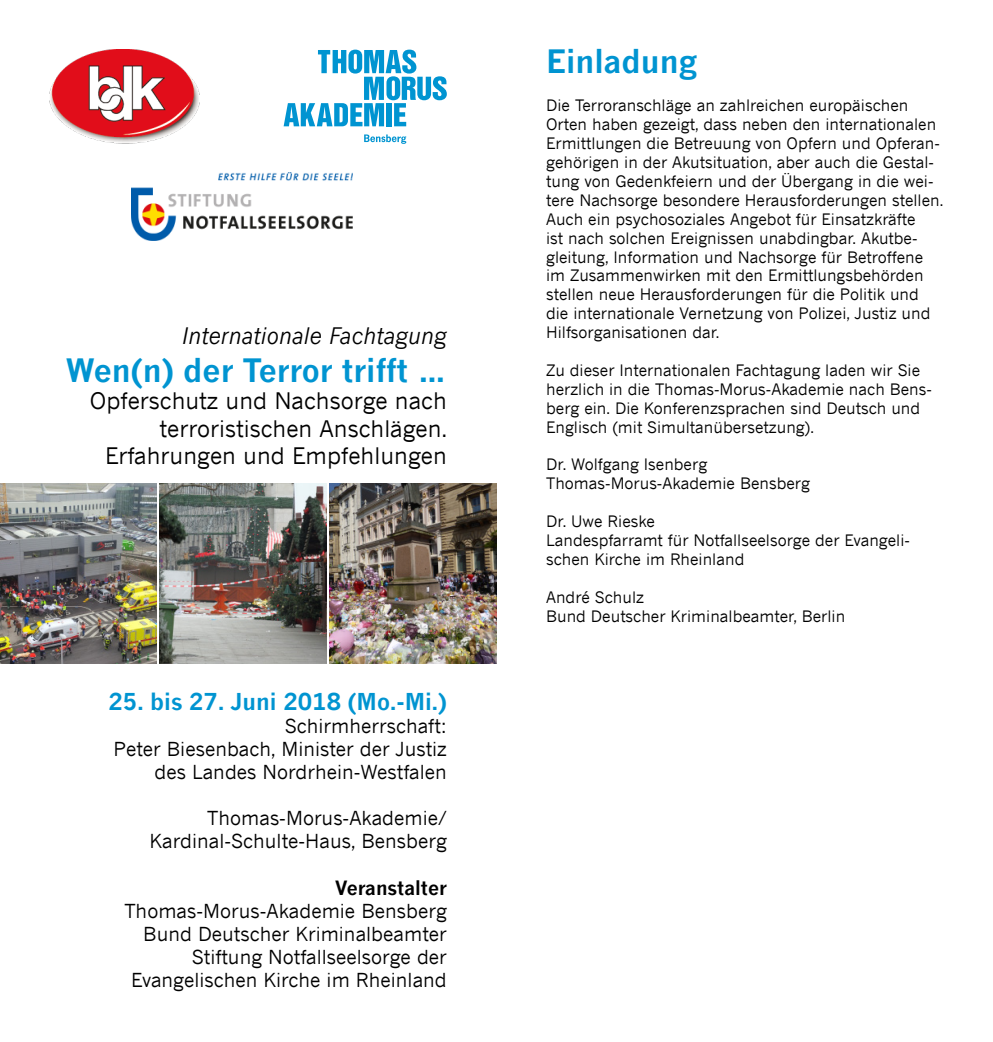
<style>
.page{position:relative;width:993px;height:1042px;background:#fff}
.page>*{position:absolute;margin:0;border:0;box-sizing:border-box;transform-origin:0 0}
.t1{font:700 31.5px "News Gothic";color:#0094d1}
.t2{font:22.75px/27.3px "News Gothic";color:#000;text-align:right}
.t3{font:700 22.75px "News Gothic";color:#0094d1}
.t4{font:italic 22.75px "News Gothic";color:#000}
.t5{font:19.25px/23.1px "News Gothic";color:#000;text-align:right}
.t6{font:700 19.25px "News Gothic";color:#000}
.t7{font:15.75px/18.9px "News Gothic";color:#000}
</style>
<div class="page">
<img style="left:50px;top:50px;width:149px;height:94px">
<svg style="left:283px;top:50px;width:163px;height:76px"></svg>
<svg style="left:364px;top:134px;width:42px;height:10px"></svg>
<img style="left:131px;top:172px;width:221px;height:68px">
<img style="left:0;top:484px;width:156px;height:179px">
<img style="left:329px;top:484px;width:167px;height:179px">
<img style="left:160px;top:484px;width:166px;height:179px">
<h2 class="t4" style="left:182px;top:322px;width:266px">Internationale Fachtagung</h2>
<h1 class="t1" style="left:66px;top:350px;width:382px">Wen(n) der Terror trifft …</h1>
<h2 class="t2" style="left:90px;top:387px;width:358px">Opferschutz und Nachsorge nach terroristischen Anschlägen.<br>Erfahrungen und Empfehlungen</h2>
<h2 class="t3" style="left:108px;top:687px;width:340px">25. bis 27. Juni 2018 (Mo.-Mi.)</h2>
<p class="t5" style="left:113px;top:714px;width:335px">Schirmherrschaft:<br>Peter Biesenbach, Minister der Justiz des Landes Nordrhein-Westfalen</p>
<p class="t5" style="left:150px;top:806px;width:298px">Thomas-Morus-Akademie/<br>Kardinal-Schulte-Haus, Bensberg</p>
<p class="t6" style="left:335px;top:875px;width:113px">Veranstalter</p>
<p class="t5" style="left:124px;top:899px;width:324px">Thomas-Morus-Akademie Bensberg Bund Deutscher Kriminalbeamter Stiftung Notfallseelsorge der Evangelischen Kirche im Rheinland</p>
<h1 class="t1" style="left:546px;top:42px;width:152px">Einladung</h1>
<p class="t7" style="left:546px;top:96px;width:398px">Die Terroranschläge an zahlreichen europäischen Orten haben gezeigt, dass neben den internationalen Ermittlungen die Betreuung von Opfern und Opferan&shy;gehörigen in der Akutsituation, aber auch die Gestal&shy;tung von Gedenkfeiern und der Übergang in die wei&shy;tere Nachsorge besondere Herausforderungen stellen.<br>Auch ein psychosoziales Angebot für Einsatzkräfte<br>ist nach solchen Ereignissen unabdingbar. Akutbe&shy;gleitung, Information und Nachsorge für Betroffene im Zusammenwirken mit den Ermittlungsbehörden stellen neue Herausforderungen für die Politik und die internationale Vernetzung von Polizei, Justiz und Hilfsorganisationen dar.</p>
<p class="t7" style="left:546px;top:360px;width:387px">Zu dieser Internationalen Fachtagung laden wir Sie herzlich in die Thomas-Morus-Akademie nach Bens&shy;berg ein. Die Konferenzsprachen sind Deutsch und Englisch (mit Simultanübersetzung).</p>
<p class="t7" style="left:546px;top:455px;width:265px">Dr. Wolfgang Isenberg<br>Thomas-Morus-Akademie Bensberg</p>
<p class="t7" style="left:546px;top:512px;width:365px">Dr. Uwe Rieske<br>Landespfarramt für Notfallseelsorge der Evangeli&shy;schen Kirche im Rheinland</p>
<p class="t7" style="left:546px;top:587px;width:300px">André Schulz<br>Bund Deutscher Kriminalbeamter, Berlin</p>
</div>
